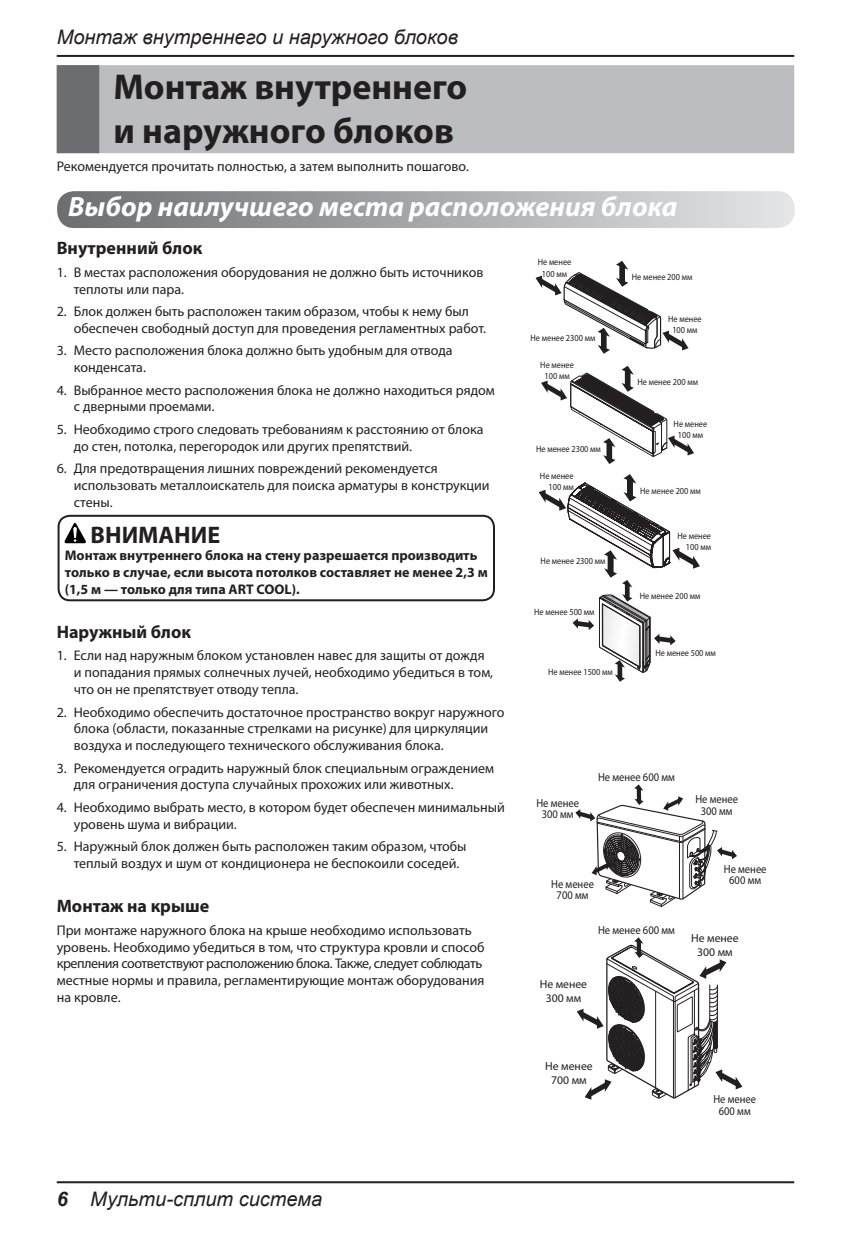
<style>
.page{position:relative;width:851px;height:1248px;background:#fff}
.page>*{position:absolute;margin:0;border:0;box-sizing:border-box;transform-origin:0 0}
.t1{font:700 36px/43.2px "Myriad Pro";color:#231f20}
.t2{font:italic 700 28px "Myriad Pro";color:#fff}
.t3{font:700 24px "Myriad Pro";color:#231f20}
.t4{font:italic 20px "Arial";color:#231f20}
.t5{font:700 18px "Myriad Pro";color:#231f20}
.t6{font:14px/16.8px "Myriad Pro";color:#231f20}
.t7{font:700 14px/16.8px "Myriad Pro";color:#231f20}
.t8{font:11.8px/11.6px "Myriad Pro";color:#231f20;text-align:center;scale:.9 1}
.t9{font:11.8px/14px "Myriad Pro";color:#231f20;text-align:center}
.t10{font:9.2px/11px "Myriad Pro";color:#231f20;text-align:center;scale:.9 1}
.s1{font-weight:700}
</style>
<div class="page">
<hr style="left:57px;top:1181px;width:737px;height:2px;background:#231f20">
<hr style="left:57px;top:55px;width:737px;height:2px;background:#231f20">
<svg style="left:57px;top:191px;width:737px;height:37px;background:#a8aaac"></svg>
<div style="left:57px;top:65px;width:737px;height:88px;background:#bcbdc0"></div>
<div style="left:57px;top:65px;width:42px;height:88px;background:#6c6d70"></div>
<svg style="left:65px;top:523px;width:21px;height:20px"></svg>
<svg style="left:535px;top:261px;width:159px;height:203px"></svg>
<svg style="left:538px;top:474px;width:204px;height:625px"></svg>
<div style="left:58px;top:514px;width:437px;height:87px;border:2px solid #231f20;border-radius:11px"></div>
<h3 class="t4" style="left:57px;top:24px;width:403px">Монтаж внутреннего и наружного блоков</h3>
<h1 class="t1" style="left:113px;top:64px;width:355px">Монтаж внутреннего и наружного блоков</h1>
<p class="t6" style="left:57px;top:157px;width:414px">Рекомендуется прочитать полностью, а затем выполнить пошагово.</p>
<h2 class="t2" style="left:68px;top:188px;width:610px">Выбор наилучшего места расположения блока</h2>
<p class="t5" style="left:57px;top:236px;width:147px">Внутренний блок</p>
<p class="t6" style="left:74px;top:263px;width:411px;text-indent:-17px">1. В местах расположения оборудования не должно быть источников теплоты или пара.</p>
<p class="t6" style="left:74px;top:303px;width:413px;text-indent:-17px">2. Блок должен быть расположен таким образом, чтобы к нему был обеспечен свободный доступ для проведения регламентных работ.</p>
<p class="t6" style="left:74px;top:342px;width:380px;text-indent:-17px">3. Место расположения блока должно быть удобным для отвода конденсата.</p>
<p class="t6" style="left:74px;top:381px;width:422px;text-indent:-17px">4. Выбранное место расположения блока не должно находиться рядом с дверными проемами.</p>
<p class="t6" style="left:74px;top:420px;width:411px;text-indent:-17px">5. Необходимо строго следовать требованиям к расстоянию от блока до стен, потолка, перегородок или других препятствий.</p>
<p class="t6" style="left:74px;top:460px;width:417px;text-indent:-17px">6. Для предотвращения лишних повреждений рекомендуется использовать металлоискатель для поиска арматуры в конструкции стены.</p>
<h3 class="t3" style="left:91px;top:519px;width:131px">ВНИМАНИЕ</h3>
<p class="t7" style="left:65px;top:546px;width:424px">Монтаж внутреннего блока на стену разрешается производить только в случае, если высота потолков составляет не менее 2,3 м (1,5 м — только для типа ART COOL).</p>
<p class="t5" style="left:57px;top:620px;width:136px">Наружный блок</p>
<p class="t6" style="left:74px;top:647px;width:421px;text-indent:-17px">1. Если над наружным блоком установлен навес для защиты от дождя и попадания прямых солнечных лучей, необходимо убедиться в том, что он не препятствует отводу тепла.</p>
<p class="t6" style="left:74px;top:703px;width:432px;text-indent:-17px">2. Необходимо обеспечить достаточное пространство вокруг наружного блока (области, показанные стрелками на рисунке) для циркуляции воздуха и последующего технического обслуживания блока.</p>
<p class="t6" style="left:74px;top:759px;width:422px;text-indent:-17px">3. Рекомендуется оградить наружный блок специальным ограждением для ограничения доступа случайных прохожих или животных.</p>
<p class="t6" style="left:74px;top:798px;width:432px;text-indent:-17px">4. Необходимо выбрать место, в котором будет обеспечен минимальный уровень шума и вибрации.</p>
<p class="t6" style="left:74px;top:837px;width:394px;text-indent:-17px">5. Наружный блок должен быть расположен таким образом, чтобы теплый воздух и шум от кондиционера не беспокоили соседей.</p>
<p class="t5" style="left:57px;top:894px;width:154px">Монтаж на крыше</p>
<p class="t6" style="left:57px;top:921px;width:429px">При монтаже наружного блока на крыше необходимо использовать уровень. Необходимо убедиться в том, что структура кровли и способ крепления соответствуют расположению блока. Также, следует соблюдать местные нормы и правила, регламентирующие монтаж оборудования на кровле.</p>
<p class="t10" style="left:537px;top:257px;width:39px">Не менее<br>100 мм</p>
<p class="t10" style="left:631px;top:271px;width:69px">Не менее 200 мм</p>
<p class="t10" style="left:668px;top:313px;width:39px">Не менее<br>100 мм</p>
<p class="t10" style="left:530px;top:332px;width:73px">Не менее 2300 мм</p>
<p class="t10" style="left:540px;top:359px;width:39px">Не менее<br>100 мм</p>
<p class="t10" style="left:637px;top:376px;width:69px">Не менее 200 мм</p>
<p class="t10" style="left:673px;top:418px;width:39px">Не менее<br>100 мм</p>
<p class="t10" style="left:536px;top:443px;width:73px">Не менее 2300 мм</p>
<p class="t10" style="left:540px;top:470px;width:39px;text-align:right">Не менее<br>100 мм</p>
<p class="t10" style="left:640px;top:485px;width:69px">Не менее 200 мм</p>
<p class="t10" style="left:677px;top:530px;width:39px;text-align:right">Не менее<br>100 мм</p>
<p class="t10" style="left:540px;top:555px;width:74px">Не менее 2300 мм</p>
<p class="t10" style="left:639px;top:590px;width:69px">Не менее 200 мм</p>
<p class="t10" style="left:534px;top:605px;width:69px">Не менее 500 мм</p>
<p class="t10" style="left:655px;top:647px;width:69px">Не менее 500 мм</p>
<p class="t10" style="left:548px;top:666px;width:73px">Не менее 1500 мм</p>
<p class="t8" style="left:598px;top:770px;width:87px">Не менее 600 мм</p>
<p class="t8" style="left:695px;top:793px;width:49px">Не менее<br>300 мм</p>
<p class="t8" style="left:536px;top:796px;width:49px">Не менее<br>300 мм</p>
<p class="t8" style="left:723px;top:862px;width:49px">Не менее<br>600 мм</p>
<p class="t8" style="left:551px;top:877px;width:49px">Не менее<br>700 мм</p>
<p class="t8" style="left:598px;top:923px;width:87px">Не менее 600 мм</p>
<p class="t9" style="left:691px;top:931px;width:49px">Не менее<br>300 мм</p>
<p class="t9" style="left:539px;top:976px;width:49px">Не менее<br>300 мм</p>
<h3 class="t4" style="left:57px;top:1185px;width:267px"><span class="s1">6</span> Мульти-сплит система</h3>
<p class="t9" style="left:545px;top:1058px;width:49px">Не менее<br>700 мм</p>
<p class="t8" style="left:713px;top:1092px;width:49px">Не менее<br>600 мм</p>
</div>
